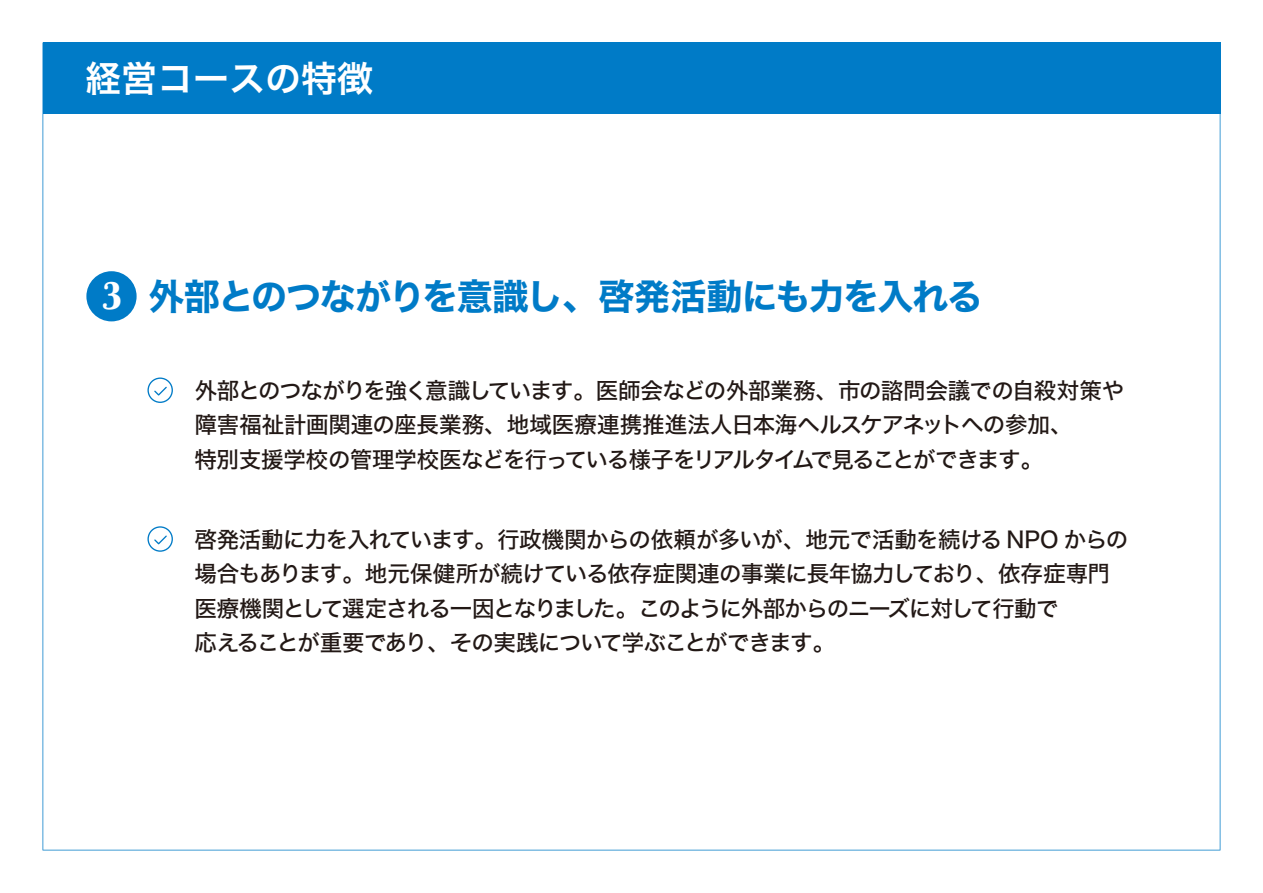
<style>
.page{position:relative;width:1263px;height:893px;background:#fff}
.page>*{position:absolute;margin:0;border:0;box-sizing:border-box;transform-origin:0 0}
.t1{font:36px "Hira Kaku Std N W7";letter-spacing:-.04em;color:#007bc7}
.t2{font:36px "Hira Kaku Std N W6";color:#fff}
.t3{font:22.5px/34.5px "Hira Kaku Std N W5";letter-spacing:-.035em;color:#221815}
.s1{font-family:"Marion";font-weight:700;font-size:40.5px;color:#fff}
</style>
<div class="page">
<div style="left:43px;top:43px;width:1177px;height:71px;background:#007bc7"></div>
<div style="left:86px;top:271px;width:51px;height:50px;background:#007bc7;border-radius:50%"></div>
<div style="left:147px;top:377px;width:26px;height:26px;border:1px solid #007bc7;border-radius:50%"></div>
<svg style="left:154px;top:386px;width:13px;height:10px"></svg>
<div style="left:147px;top:526px;width:26px;height:26px;border:1px solid #007bc7;border-radius:50%"></div>
<svg style="left:154px;top:535px;width:13px;height:10px"></svg>
<h1 class="t2" style="left:85px;top:51px;width:290px">経営コースの特徴</h1>
<h1 class="t1" style="left:102px;top:268px;width:882px"><span class="s1">3</span> 外部とのつながりを意識し、啓発活動にも力を入れる</h1>
<p class="t3" style="left:194px;top:373px;width:931px">外部とのつながりを強く意識しています。医師会などの外部業務、市の諮問会議での自殺対策や障害福祉計画関連の座長業務、地域医療連携推進法人日本海ヘルスケアネットへの参加、<br>特別支援学校の管理学校医などを行っている様子をリアルタイムで見ることができます。</p>
<p class="t3" style="left:194px;top:522px;width:935px">啓発活動に力を入れています。行政機関からの依頼が多いが、地元で活動を続ける NPO からの場合もあります。地元保健所が続けている依存症関連の事業に長年協力しており、依存症専門医療機関として選定される一因となりました。このように外部からのニーズに対して行動で<br>応えることが重要であり、その実践について学ぶことができます。</p>
</div>
